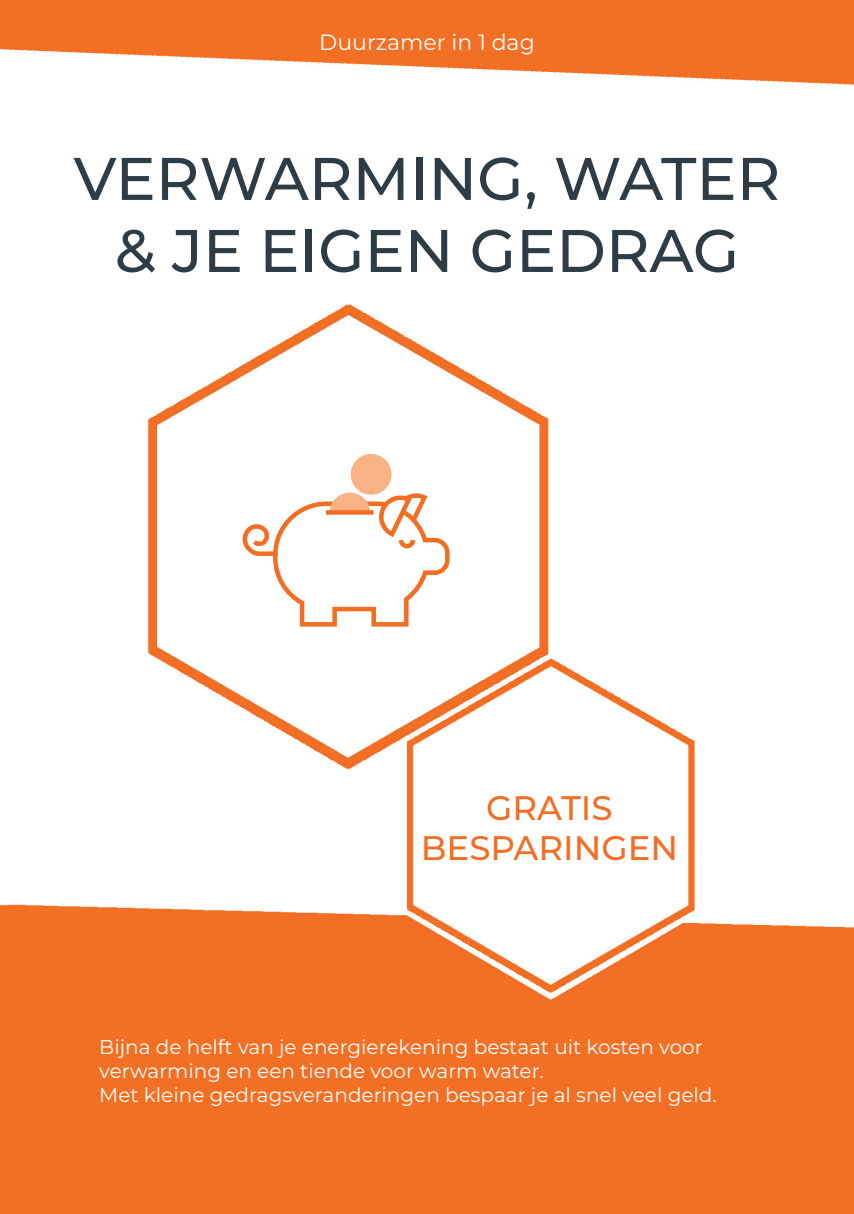
<style>
.page{position:relative;width:854px;height:1214px;background:#fff}
.page>*{position:absolute;margin:0;border:0;box-sizing:border-box;transform-origin:0 0}
.t1{font:500 60px/72px "Montserrat";color:#2d3c45;text-align:center}
.t2{font:500 34px/40.8px "Montserrat";color:#f36e24;text-align:center}
.t3{font:22px "Montserrat";color:#fff}
.t4{font:20px/24px "Montserrat";color:#fff}
</style>
<div class="page">
<img style="left:0;top:0;width:853px;height:1213px">
<div style="left:350px;top:454px;width:41px;height:40px;background:#f9b283;border-radius:50%"></div>
<svg style="left:237px;top:491px;width:214px;height:137px"></svg>
<p class="t3" style="left:319px;top:27px;width:217px">Duurzamer in 1 dag</p>
<h1 class="t1" style="left:74px;top:140px;width:708px">VERWARMING, WATER &amp; JE EIGEN GEDRAG</h1>
<h2 class="t2" style="left:420px;top:785px;width:259px">GRATIS<br>BESPARINGEN</h2>
<p class="t4" style="left:99px;top:1033px;width:618px">Bijna de helft van je energierekening bestaat uit kosten voor verwarming en een tiende voor warm water.<br>Met kleine gedragsveranderingen bespaar je al snel veel geld.</p>
</div>
